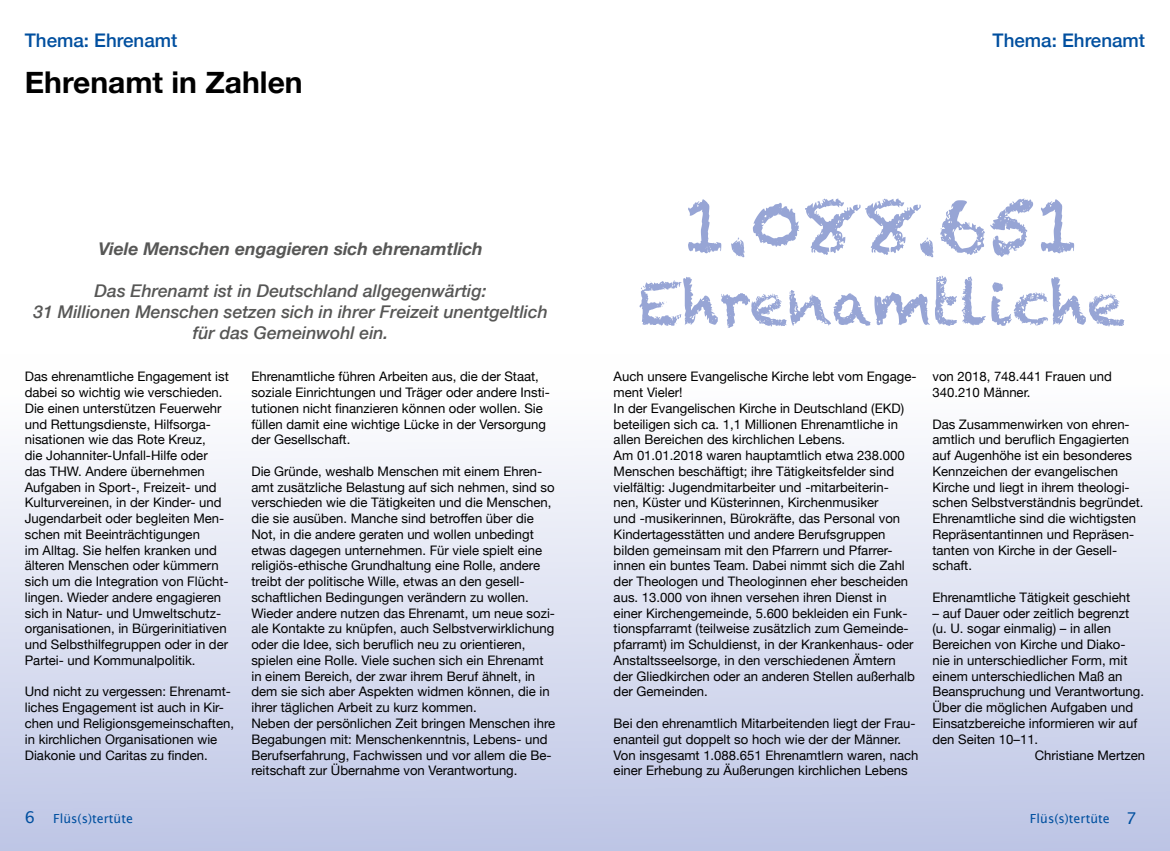
<style>
.page{position:relative;width:1170px;height:851px;background:#fff}
.page>*{position:absolute;margin:0;border:0;box-sizing:border-box;transform-origin:0 0}
.t1{font:75px "Chalkduster";color:#97a5d5}
.t2{font:60px "Chalkduster";color:#97a5d5}
.t3{font:700 30px "Helvetica Neue";color:#000}
.t4{font:500 18.75px "Helvetica Neue";color:#004f9f}
.t5{font:italic 500 17.5px/21px "Helvetica Neue";color:#575756;text-align:center}
.t6{font:italic 700 17.5px "Helvetica Neue";color:#575756}
.t7{font:13.12px/15.8px "Helvetica Neue";color:#000}
.t8{font:12.5px "Lucida Grande";color:#004f9f}
.s1{font-size:16.25px}
</style>
<div class="page">
<div style="left:0;top:354px;width:1169px;height:496px;background:linear-gradient(to bottom,#fff,#bec5e5)"></div>
<h3 class="t4" style="left:25px;top:25px;width:154px">Thema: Ehrenamt</h3>
<h3 class="t4" style="left:992px;top:25px;width:154px">Thema: Ehrenamt</h3>
<h3 class="t3" style="left:25px;top:59px;width:279px">Ehrenamt in Zahlen</h3>
<h1 class="t1" style="left:682px;top:182px;width:399px">1.088.651</h1>
<h2 class="t2" style="left:638px;top:268px;width:488px">Ehrenamtliche</h2>
<h3 class="t6" style="left:99px;top:235px;width:386px">Viele Menschen engagieren sich ehrenamtlich</h3>
<h3 class="t5" style="left:33px;top:279px;width:516px">Das Ehrenamt ist in Deutschland allgegenwärtig:<br>31 Millionen Menschen setzen sich in ihrer Freizeit unentgeltlich für das Gemeinwohl ein.</h3>
<p class="t7" style="left:251px;top:369px;width:300px">Ehrenamtliche führen Arbeiten aus, die der Staat, soziale Einrichtungen und Träger oder andere Insti&shy;tutionen nicht finanzieren können oder wollen. Sie füllen damit eine wichtige Lücke in der Versorgung der Gesellschaft.</p>
<p class="t7" style="left:251px;top:464px;width:305px">Die Gründe, weshalb Menschen mit einem Ehren&shy;amt zusätzliche Belastung auf sich nehmen, sind so verschieden wie die Tätigkeiten und die Menschen, die sie ausüben. Manche sind betroffen über die Not, in die andere geraten und wollen unbedingt etwas dagegen unternehmen. Für viele spielt eine religiös-ethische Grundhaltung eine Rolle, andere treibt der politische Wille, etwas an den gesell&shy;schaftlichen Bedingungen verändern zu wollen.<br>Wieder andere nutzen das Ehrenamt, um neue sozi&shy;ale Kontakte zu knüpfen, auch Selbstverwirklichung oder die Idee, sich beruflich neu zu orientieren, spielen eine Rolle. Viele suchen sich ein Ehrenamt in einem Bereich, der zwar ihrem Beruf ähnelt, in dem sie sich aber Aspekten widmen können, die in ihrer täglichen Arbeit zu kurz kommen.<br>Neben der persönlichen Zeit bringen Menschen ihre Begabungen mit: Menschenkenntnis, Lebens- und Berufserfahrung, Fachwissen und vor allem die Be&shy;reitschaft zur Übernahme von Verantwortung.</p>
<p class="t8" style="left:25px;top:810px;width:110px"><span class="s1">6</span> Flüs(s)tertüte</p>
<p class="t8" style="left:1029px;top:810px;width:108px">Flüs(s)tertüte <span class="s1">7</span></p>
<p class="t7" style="left:25px;top:369px;width:205px">Das ehrenamtliche Engagement ist dabei so wichtig wie verschieden.<br>Die einen unterstützen Feuerwehr und Rettungsdienste, Hilfsorga&shy;nisationen wie das Rote Kreuz,<br>die Johanniter-Unfall-Hilfe oder das THW. Andere übernehmen Aufgaben in Sport-, Freizeit- und Kulturvereinen, in der Kinder- und Jugendarbeit oder begleiten Men&shy;schen mit Beeinträchtigungen<br>im Alltag. Sie helfen kranken und älteren Menschen oder kümmern sich um die Integration von Flücht&shy;lingen. Wieder andere engagieren sich in Natur- und Umweltschutz&shy;organisationen, in Bürgerinitiativen und Selbsthilfegruppen oder in der Partei- und Kommunalpolitik.</p>
<p class="t7" style="left:25px;top:684px;width:211px">Und nicht zu vergessen: Ehrenamt&shy;liches Engagement ist auch in Kir&shy;chen und Religionsgemeinschaften, in kirchlichen Organisationen wie Diakonie und Caritas zu finden.</p>
<p class="t7" style="left:613px;top:369px;width:304px">Auch unsere Evangelische Kirche lebt vom Engage&shy;ment Vieler!<br>In der Evangelischen Kirche in Deutschland (EKD) beteiligen sich ca. 1,1 Millionen Ehrenamtliche in allen Bereichen des kirchlichen Lebens.<br>Am 01.01.2018 waren hauptamtlich etwa 238.000<br>Menschen beschäftigt; ihre Tätigkeitsfelder sind vielfältig: Jugendmitarbeiter und -mitarbeiterin&shy;nen, Küster und Küsterinnen, Kirchenmusiker<br>und -musikerinnen, Bürokräfte, das Personal von Kindertagesstätten und andere Berufsgruppen bilden gemeinsam mit den Pfarrern und Pfarrer&shy;innen ein buntes Team. Dabei nimmt sich die Zahl der Theologen und Theologinnen eher bescheiden aus. 13.000 von ihnen versehen ihren Dienst in einer Kirchengemeinde, 5.600 bekleiden ein Funk&shy;tionspfarramt (teilweise zusätzlich zum Gemeinde&shy;pfarramt) im Schuldienst, in der Krankenhaus- oder Anstaltsseelsorge, in den verschiedenen Ämtern der Gliedkirchen oder an anderen Stellen außerhalb der Gemeinden.</p>
<p class="t7" style="left:613px;top:716px;width:306px">Bei den ehrenamtlich Mitarbeitenden liegt der Frau&shy;enanteil gut doppelt so hoch wie der der Männer.<br>Von insgesamt 1.088.651 Ehrenamtlern waren, nach einer Erhebung zu Äußerungen kirchlichen Lebens</p>
<p class="t7" style="left:932px;top:369px;width:181px">von 2018, 748.441 Frauen und<br>340.210 Männer.</p>
<p class="t7" style="left:932px;top:416px;width:213px">Das Zusammenwirken von ehren&shy;amtlich und beruflich Engagierten auf Augenhöhe ist ein besonderes<br>Kennzeichen der evangelischen<br>Kirche und liegt in ihrem theologi&shy;schen Selbstverständnis begründet.<br>Ehrenamtliche sind die wichtigsten<br>Repräsentantinnen und Repräsen&shy;tanten von Kirche in der Gesell&shy;schaft.</p>
<p class="t7" style="left:932px;top:590px;width:199px">Ehrenamtliche Tätigkeit geschieht</p>
<p class="t7" style="left:932px;top:605px;width:198px">– auf Dauer oder zeitlich begrenzt</p>
<p class="t7" style="left:932px;top:621px;width:180px">(u. U. sogar einmalig) – in allen</p>
<p class="t7" style="left:932px;top:637px;width:195px">Bereichen von Kirche und Diako-</p>
<p class="t7" style="left:932px;top:653px;width:196px">nie in unterschiedlicher Form, mit</p>
<p class="t7" style="left:932px;top:668px;width:191px">einem unterschiedlichen Maß an</p>
<p class="t7" style="left:932px;top:684px;width:213px">Beanspruchung und Verantwortung.</p>
<p class="t7" style="left:932px;top:700px;width:202px">Über die möglichen Aufgaben und</p>
<p class="t7" style="left:932px;top:716px;width:206px">Einsatzbereiche informieren wir auf</p>
<p class="t7" style="left:932px;top:731px;width:107px">den Seiten 10–11.</p>
<p class="t7" style="left:1034px;top:747px;width:112px">Christiane Mertzen</p>
</div>
